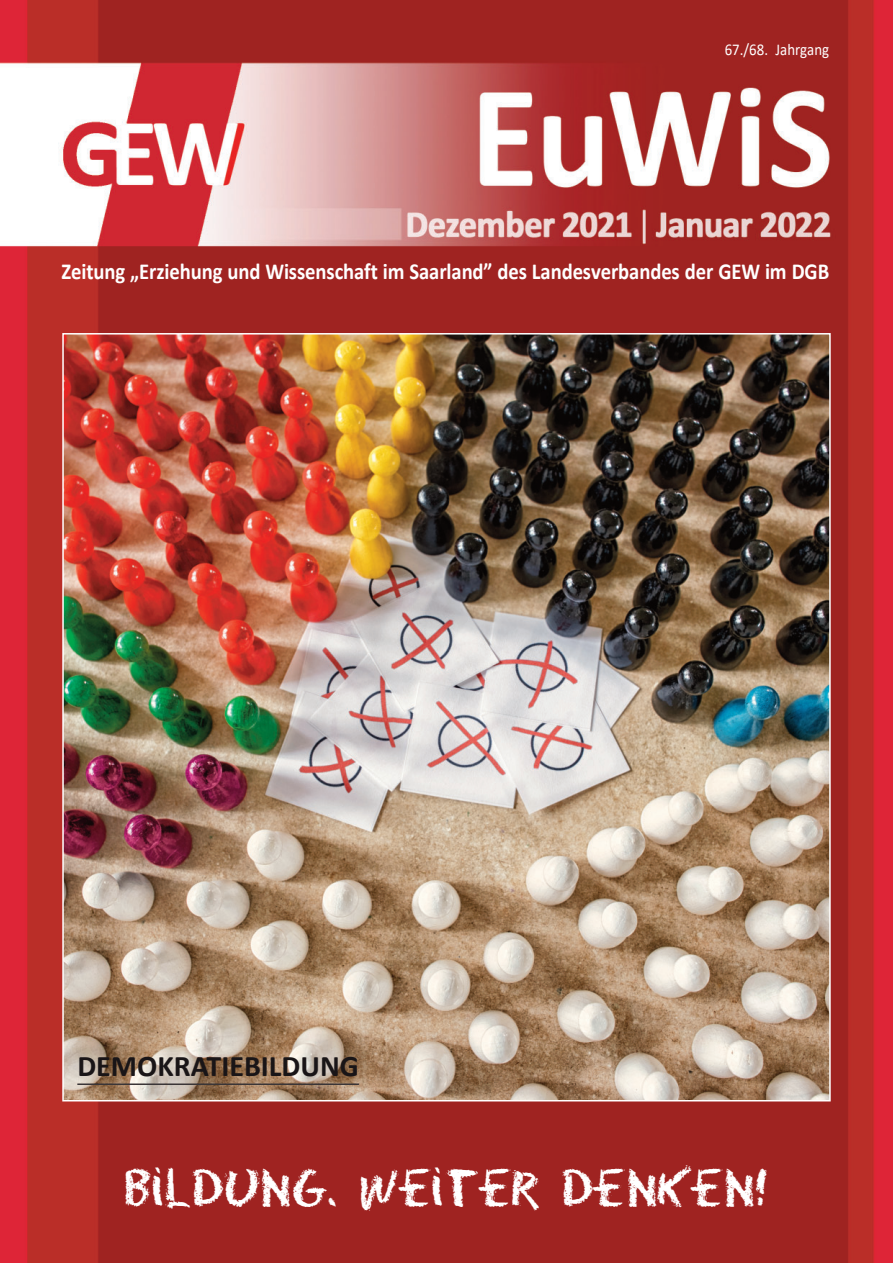
<style>
.page{position:relative;width:893px;height:1263px;background:#fff}
.page>*{position:absolute;margin:0;border:0;box-sizing:border-box;transform-origin:0 0}
.t1{font:48px "Eraser";color:#fff}
.t2{font:700 30px "Calibri";color:#191517}
.t3{font:700 22.95px "Calibri";letter-spacing:-.005em;color:#fff;scale:.9 1}
.t4{font:16.5px "Calibri";color:#fff;scale:.9 1}
</style>
<div class="page">
<img style="left:0;top:0;width:893px;height:1263px">
<img style="left:65px;top:336px;width:763px;height:762px">
<hr style="left:77px;top:1083px;width:282px;height:2px;background:#3a3537">
<svg style="left:262px;top:1168px;width:28px;height:38px"></svg>
<svg style="left:628px;top:1168px;width:28px;height:38px"></svg>
<svg style="left:726px;top:1168px;width:28px;height:38px"></svg>
<p class="t4" style="left:725px;top:43px;width:118px">67./68. Jahrgang</p>
<p class="t3" style="left:62px;top:262px;width:854px">Zeitung „Erziehung und Wissenschaft im Saarland” des Landesverbandes der GEW im DGB</p>
<p class="t2" style="left:77px;top:1053px;width:283px">DEMOKRATIEBILDUNG</p>
<p class="t1" style="left:124px;top:1161px;width:139px">BILDU</p>
<p class="t1" style="left:292px;top:1161px;width:433px">G. WEITER DE KE</p>
<p class="t1" style="left:754px;top:1161px;width:17px">!</p>
</div>
